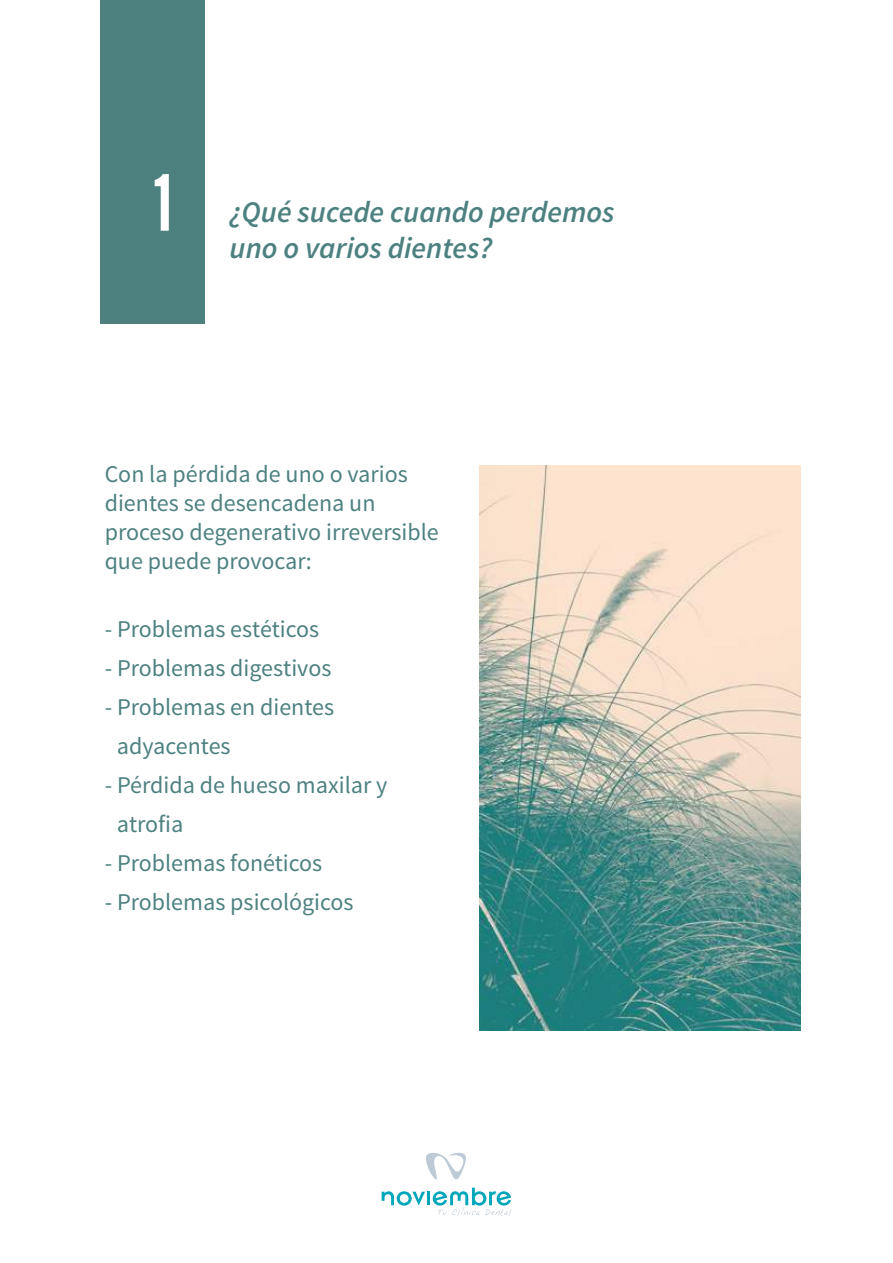
<style>
.page{position:relative;width:893px;height:1263px;background:#fff}
.page>*{position:absolute;margin:0;border:0;box-sizing:border-box;transform-origin:0 0}
.t1{font:64.65px "Oswald";color:#fff}
.t2{font:italic 600 30px/36px "Source Sans Pro";color:#4d8180}
.t3{font:24px/28.8px "Source Sans Pro";color:#4d8180}
</style>
<div class="page">
<div style="left:100px;top:0;width:105px;height:323px;background:#4d8180"></div>
<img style="left:480px;top:465px;width:320px;height:565px">
<svg style="left:382px;top:1152px;width:129px;height:64px"></svg>
<h1 class="t1" style="left:153px;top:154px;width:22px">1</h1>
<p class="t2" style="left:230px;top:194px;width:386px">¿Qué sucede cuando perdemos uno o varios dientes?</p>
<p class="t3" style="left:105px;top:460px;width:336px">Con la pérdida de uno o varios dientes se desencadena un proceso degenerativo irreversible que puede provocar:</p>
<p class="t3" style="left:105px;top:615px;width:216px">- Problemas estéticos</p>
<p class="t3" style="left:105px;top:654px;width:228px">- Problemas digestivos</p>
<p class="t3" style="left:117px;top:687px;width:219px;line-height:39px;text-indent:-12px">- Problemas en dientes adyacentes</p>
<p class="t3" style="left:117px;top:765px;width:272px;line-height:39px;text-indent:-12px">- Pérdida de hueso maxilar y atrofia</p>
<p class="t3" style="left:105px;top:849px;width:219px">- Problemas fonéticos</p>
<p class="t3" style="left:105px;top:888px;width:250px">- Problemas psicológicos</p>
</div>
